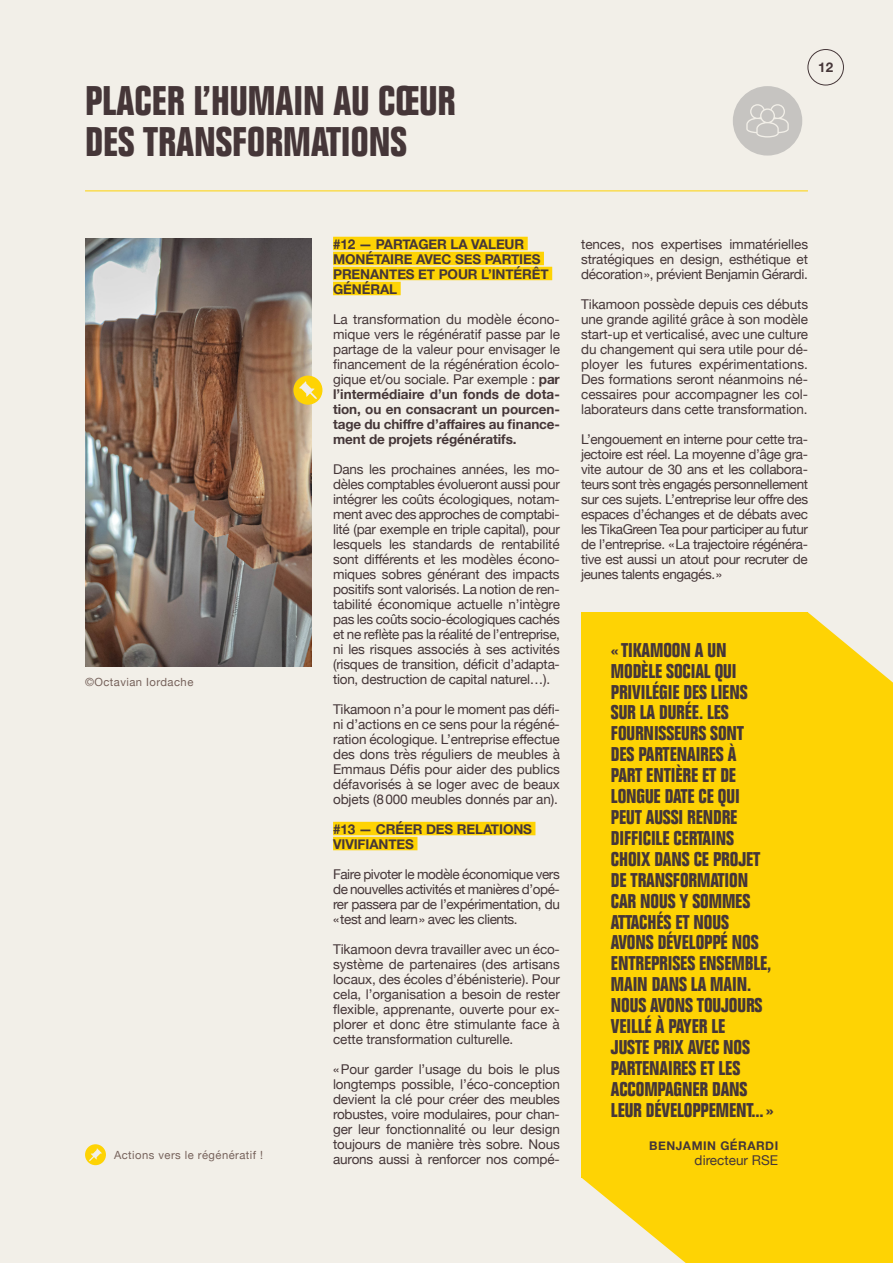
<style>
.page{position:relative;width:893px;height:1263px;background:#f2efe8}
.page>*{position:absolute;margin:0;border:0;box-sizing:border-box;transform-origin:0 0}
.t1{font:700 condensed 40.5px/40.8px "Folio";color:#453638}
.t2{font:700 condensed 19.5px/20.9px "Folio";letter-spacing:-.005em;color:#453638}
.t3{font:13.5px/15px "Helvetica Neue";letter-spacing:-.01em;color:#453638;text-align:justify}
.t4{font:700 13.5px/15px "Helvetica Neue";letter-spacing:-.01em;color:#453638}
.t5{font:700 13.35px "Helvetica Neue";color:#453638}
.t6{font:700 12px "Helvetica Neue";letter-spacing:.04em;color:#453638}
.t7{font:11.25px "Helvetica Neue";letter-spacing:.04em;color:#76625b}
.s1{font-weight:700}
</style>
<div class="page">
<div style="left:807px;top:49px;width:37px;height:36px;border:1px solid #453638;border-radius:50%"></div>
<hr style="left:85px;top:190px;width:723px;height:1px;background:#fed304">
<div style="left:733px;top:86px;width:69px;height:70px;background:#c6c4c1;border-radius:50%"></div>
<svg style="left:746px;top:104px;width:43px;height:34px"></svg>
<div style="left:333px;top:237px;width:195px;height:13px;background:#fed304"></div>
<div style="left:333px;top:252px;width:211px;height:13px;background:#fed304"></div>
<div style="left:333px;top:267px;width:219px;height:13px;background:#fed304"></div>
<div style="left:333px;top:282px;width:68px;height:13px;background:#fed304"></div>
<div style="left:333px;top:822px;width:202px;height:13px;background:#fed304"></div>
<div style="left:333px;top:837px;width:84px;height:13px;background:#fed304"></div>
<img style="left:85px;top:238px;width:227px;height:428px">
<svg style="left:581px;top:612px;width:312px;height:651px;background:#fcd51a"></svg>
<div style="left:581px;top:612px;width:227px;height:565px;background:#fed304"></div>
<div style="left:293px;top:376px;width:29px;height:29px;background:#fed304;border-radius:50%"></div>
<svg style="left:299px;top:381px;width:18px;height:18px"></svg>
<div style="left:85px;top:1144px;width:21px;height:21px;background:#fed304;border-radius:50%"></div>
<svg style="left:89px;top:1148px;width:13px;height:13px"></svg>
<p class="t1" style="left:85px;top:82px;width:372px">PLACER L’HUMAIN AU CŒUR<br>DES TRANSFORMATIONS</p>
<p class="t5" style="left:818px;top:57px;width:16px">12</p>
<p class="t7" style="left:85px;top:674px;width:110px">©Octavian Iordache</p>
<p class="t7" style="left:114px;top:1147px;width:151px">Actions vers le régénératif !</p>
<p class="t4" style="left:333px;top:237px;width:217px">#12 — PARTAGER LA VALEUR<br>MONÉTAIRE AVEC SES PARTIES<br>PRENANTES ET POUR L’INTÉRÊT<br>GÉNÉRAL</p>
<p class="t3" style="left:333px;top:312px;width:228px">La transformation du modèle écono&shy;mique vers le régénératif passe par le partage de la valeur pour envisager le financement de la régénération écolo&shy;gique et/ou sociale. Par exemple : <span class="s1">par l’intermédiaire d’un fonds de dota&shy;tion, ou en consacrant un pourcen&shy;tage du chiffre d’affaires au finance&shy;ment de projets régénératifs.</span></p>
<p class="t3" style="left:333px;top:462px;width:228px">Dans les prochaines années, les mo&shy;dèles comptables évolueront aussi pour intégrer les coûts écologiques, notam&shy;ment avec des approches de comptabi&shy;lité (par exemple en triple capital), pour lesquels les standards de rentabilité sont différents et les modèles écono&shy;miques sobres générant des impacts positifs sont valorisés. La notion de ren&shy;tabilité économique actuelle n’intègre pas les coûts socio-écologiques cachés et ne reflète pas la réalité de l’entreprise, ni les risques associés à ses activités (risques de transition, déficit d’adapta&shy;tion, destruction de capital naturel…).</p>
<p class="t3" style="left:333px;top:702px;width:228px">Tikamoon n’a pour le moment pas défi&shy;ni d’actions en ce sens pour la régéné&shy;ration écologique. L’entreprise effectue des dons très réguliers de meubles à Emmaus Défis pour aider des publics défavorisés à se loger avec de beaux objets (8000 meubles donnés par an).</p>
<p class="t4" style="left:333px;top:822px;width:200px">#13 — CRÉER DES RELATIONS<br>VIVIFIANTES</p>
<p class="t3" style="left:333px;top:867px;width:228px">Faire pivoter le modèle économique vers de nouvelles activités et manières d’opé&shy;rer passera par de l’expérimentation, du «test and learn» avec les clients.</p>
<p class="t3" style="left:333px;top:942px;width:228px">Tikamoon devra travailler avec un éco&shy;système de partenaires (des artisans locaux, des écoles d’ébénisterie). Pour cela, l’organisation a besoin de rester flexible, apprenante, ouverte pour ex&shy;plorer et donc être stimulante face à cette transformation culturelle.</p>
<p class="t3" style="left:333px;top:1062px;width:228px">«Pour garder l’usage du bois le plus longtemps possible, l’éco-conception devient la clé pour créer des meubles robustes, voire modulaires, pour chan&shy;ger leur fonctionnalité ou leur design toujours de manière très sobre. Nous aurons aussi à renforcer nos compé-</p>
<p class="t3" style="left:581px;top:237px;width:228px">tences, nos expertises immatérielles stratégiques en design, esthétique et décoration», prévient Benjamin Gérardi.</p>
<p class="t3" style="left:581px;top:297px;width:228px">Tikamoon possède depuis ces débuts une grande agilité grâce à son modèle start-up et verticalisé, avec une culture du changement qui sera utile pour dé&shy;ployer les futures expérimentations.<br>Des formations seront néanmoins né&shy;cessaires pour accompagner les col&shy;laborateurs dans cette transformation.</p>
<p class="t3" style="left:581px;top:432px;width:228px">L’engouement en interne pour cette tra&shy;jectoire est réel. La moyenne d’âge gra&shy;vite autour de 30 ans et les collabora&shy;teurs sont très engagés personnellement sur ces sujets. L’entreprise leur offre des espaces d’échanges et de débats avec les TikaGreen Tea pour participer au futur de l’entreprise. «La trajectoire régénéra&shy;tive est aussi un atout pour recruter de jeunes talents engagés.»</p>
<p class="t2" style="left:611px;top:640px;width:164px">« TIKAMOON A UN<br>MODÈLE SOCIAL QUI<br>PRIVILÉGIE DES LIENS<br>SUR LA DURÉE. LES<br>FOURNISSEURS SONT<br>DES PARTENAIRES À<br>PART ENTIÈRE ET DE<br>LONGUE DATE CE QUI<br>PEUT AUSSI RENDRE<br>DIFFICILE CERTAINS<br>CHOIX DANS CE PROJET<br>DE TRANSFORMATION<br>CAR NOUS Y SOMMES<br>ATTACHÉS ET NOUS<br>AVONS DÉVELOPPÉ NOS<br>ENTREPRISES ENSEMBLE,<br>MAIN DANS LA MAIN.<br>NOUS AVONS TOUJOURS<br>VEILLÉ À PAYER LE<br>JUSTE PRIX AVEC NOS<br>PARTENAIRES ET LES<br>ACCOMPAGNER DANS<br>LEUR DÉVELOPPEMENT... »</p>
<p class="t6" style="left:649px;top:1136px;width:131px">BENJAMIN GÉRARDI</p>
<p class="t3" style="left:695px;top:1153px;width:85px">directeur RSE</p>
</div>
